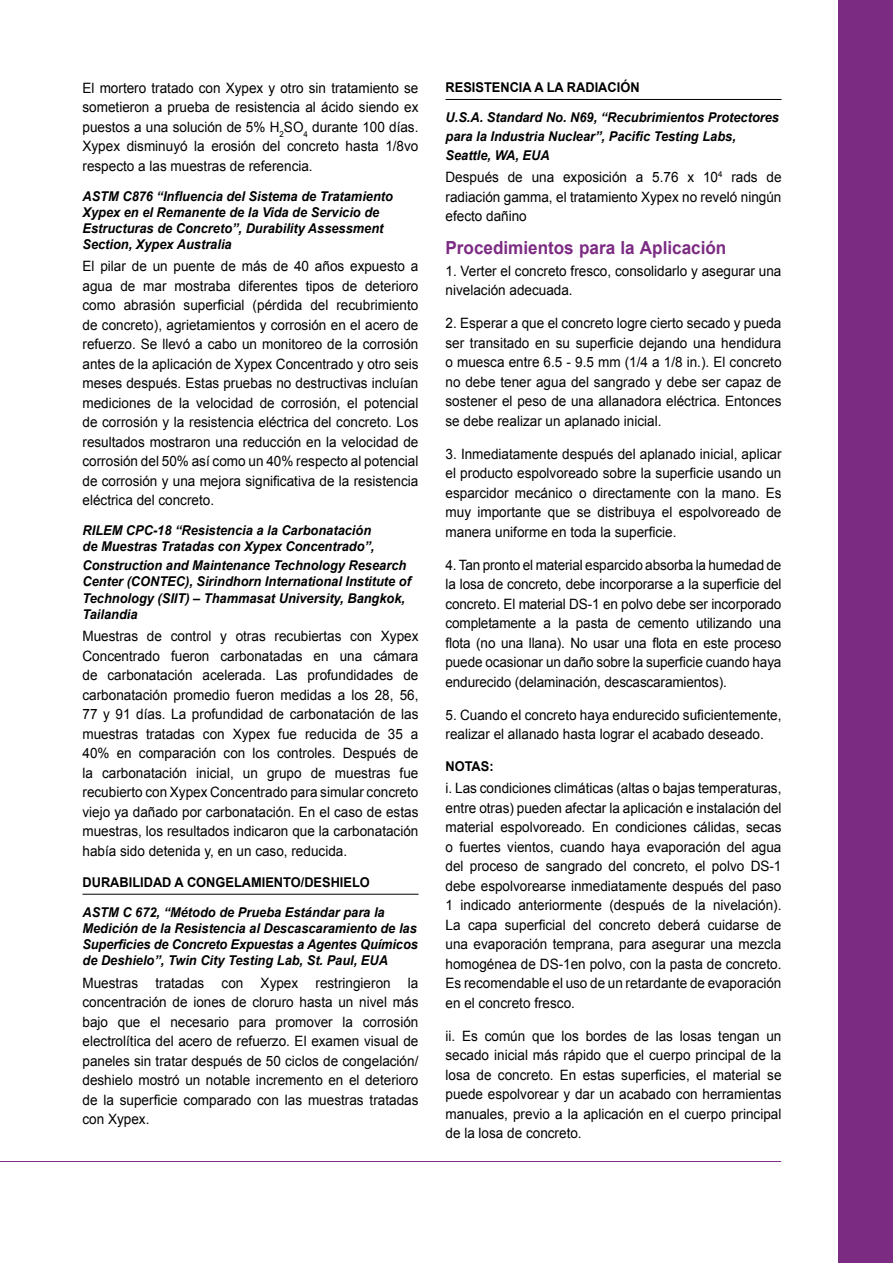
<style>
.page{position:relative;width:893px;height:1263px;background:#fff}
.page>*{position:absolute;margin:0;border:0;box-sizing:border-box;transform-origin:0 0}
.t1{font:700 18px "Arial";color:#7c2b83;scale:.95 1}
.t2{font:14.25px/19.5px "Arial";color:#000;text-align:justify;scale:.95 1}
.t3{font:italic 700 13.5px/16.2px "Arial";color:#000;scale:.95 1}
.t4{font:700 13.5px "Arial";color:#000;scale:.95 1}
</style>
<div class="page">
<hr style="left:82px;top:894px;width:336px;height:1px;background:#000">
<hr style="left:446px;top:99px;width:336px;height:1px;background:#000">
<hr style="left:0;top:1161px;width:781px;height:1px;background:#7c2b83">
<div style="left:839px;top:0;width:54px;height:1263px;background:#7c2b83"></div>
<p class="t2" style="left:82px;top:78px;width:355px">El mortero tratado con Xypex y otro sin tratamiento se sometieron a prueba de resistencia al ácido siendo ex puestos a una solución de 5% H<sub>2</sub>SO<sub>4</sub> durante 100 días.<br>Xypex disminuyó la erosión del concreto hasta 1/8vo respecto a las muestras de referencia.</p>
<p class="t3" style="left:82px;top:188px;width:328px">ASTM C876 “Influencia del Sistema de Tratamiento Xypex en el Remanente de la Vida de Servicio de Estructuras de Concreto”, Durability Assessment Section, Xypex Australia</p>
<p class="t2" style="left:82px;top:257px;width:355px">El pilar de un puente de más de 40 años expuesto a agua de mar mostraba diferentes tipos de deterioro como abrasión superficial (pérdida del recubrimiento de concreto), agrietamientos y corrosión en el acero de refuerzo. Se llevó a cabo un monitoreo de la corrosión antes de la aplicación de Xypex Concentrado y otro seis meses después. Estas pruebas no destructivas incluían mediciones de la velocidad de corrosión, el potencial de corrosión y la resistencia eléctrica del concreto. Los resultados mostraron una reducción en la velocidad de corrosión del 50% así como un 40% respecto al potencial de corrosión y una mejora significativa de la resistencia eléctrica del concreto.</p>
<p class="t3" style="left:82px;top:523px;width:309px">RILEM CPC-18 “Resistencia a la Carbonatación de Muestras Tratadas con Xypex Concentrado”,</p>
<p class="t3" style="left:82px;top:558px;width:347px">Construction and Maintenance Technology Research Center (CONTEC), Sirindhorn International Institute of Technology (SIIT) – Thammasat University, Bangkok, Tailandia</p>
<p class="t2" style="left:82px;top:626px;width:355px">Muestras de control y otras recubiertas con Xypex Concentrado fueron carbonatadas en una cámara de carbonatación acelerada. Las profundidades de carbonatación promedio fueron medidas a los 28, 56, 77 y 91 días. La profundidad de carbonatación de las muestras tratadas con Xypex fue reducida de 35 a 40% en comparación con los controles. Después de la carbonatación inicial, un grupo de muestras fue recubierto con Xypex Concentrado para simular concreto viejo ya dañado por carbonatación. En el caso de estas muestras, los resultados indicaron que la carbonatación había sido detenida y, en un caso, reducida.</p>
<p class="t4" style="left:82px;top:873px;width:304px">DURABILIDAD A CONGELAMIENTO/DESHIELO</p>
<p class="t3" style="left:82px;top:904px;width:355px">ASTM C 672, “Método de Prueba Estándar para la Medición de la Resistencia al Descascaramiento de las Superficies de Concreto Expuestas a Agentes Químicos de Deshielo”, Twin City Testing Lab, St. Paul, EUA</p>
<p class="t2" style="left:82px;top:973px;width:355px">Muestras tratadas con Xypex restringieron la concentración de iones de cloruro hasta un nivel más bajo que el necesario para promover la corrosión electrolítica del acero de refuerzo. El examen visual de paneles sin tratar después de 50 ciclos de congelación/ deshielo mostró un notable incremento en el deterioro de la superficie comparado con las muestras tratadas con Xypex.</p>
<p class="t4" style="left:446px;top:79px;width:206px">RESISTENCIA A LA RADIACIÓN</p>
<p class="t3" style="left:446px;top:108px;width:353px;line-height:18.9px">U.S.A. Standard No. N69, “Recubrimientos Protectores para la Industria Nuclear”, Pacific Testing Labs,<br>Seattle, WA, EUA</p>
<p class="t2" style="left:445px;top:167px;width:355px">Después de una exposición a 5.76 x 10<sup>4</sup> rads de radiación gamma, el tratamiento Xypex no reveló ningún efecto dañino</p>
<p class="t1" style="left:446px;top:235px;width:297px">Procedimientos para la Aplicación</p>
<p class="t2" style="left:446px;top:261px;width:355px">1. Verter el concreto fresco, consolidarlo y asegurar una nivelación adecuada.</p>
<p class="t2" style="left:446px;top:314px;width:355px">2. Esperar a que el concreto logre cierto secado y pueda ser transitado en su superficie dejando una hendidura o muesca entre 6.5 - 9.5 mm (1/4 a 1/8 in.). El concreto no debe tener agua del sangrado y debe ser capaz de sostener el peso de una allanadora eléctrica. Entonces se debe realizar un aplanado inicial.</p>
<p class="t2" style="left:446px;top:444px;width:355px">3. Inmediatamente después del aplanado inicial, aplicar el producto espolvoreado sobre la superficie usando un esparcidor mecánico o directamente con la mano. Es muy importante que se distribuya el espolvoreado de manera uniforme en toda la superficie.</p>
<p class="t2" style="left:446px;top:555px;width:355px">4. Tan pronto el material esparcido absorba la humedad de la losa de concreto, debe incorporarse a la superficie del concreto. El material DS-1 en polvo debe ser incorporado completamente a la pasta de cemento utilizando una flota (no una llana). No usar una flota en este proceso puede ocasionar un daño sobre la superficie cuando haya endurecido (delaminación, descascaramientos).</p>
<p class="t2" style="left:446px;top:705px;width:355px">5. Cuando el concreto haya endurecido suficientemente, realizar el allanado hasta lograr el acabado deseado.</p>
<p class="t4" style="left:446px;top:757px;width:52px">NOTAS:</p>
<p class="t2" style="left:446px;top:778px;width:355px">i. Las condiciones climáticas (altas o bajas temperaturas, entre otras) pueden afectar la aplicación e instalación del material espolvoreado. En condiciones cálidas, secas o fuertes vientos, cuando haya evaporación del agua del proceso de sangrado del concreto, el polvo DS-1 debe espolvorearse inmediatamente después del paso 1 indicado anteriormente (después de la nivelación).<br>La capa superficial del concreto deberá cuidarse de una evaporación temprana, para asegurar una mezcla homogénea de DS-1en polvo, con la pasta de concreto.<br>Es recomendable el uso de un retardante de evaporación en el concreto fresco.</p>
<p class="t2" style="left:446px;top:1026px;width:355px">ii. Es común que los bordes de las losas tengan un secado inicial más rápido que el cuerpo principal de la losa de concreto. En estas superficies, el material se puede espolvorear y dar un acabado con herramientas manuales, previo a la aplicación en el cuerpo principal de la losa de concreto.</p>
</div>
